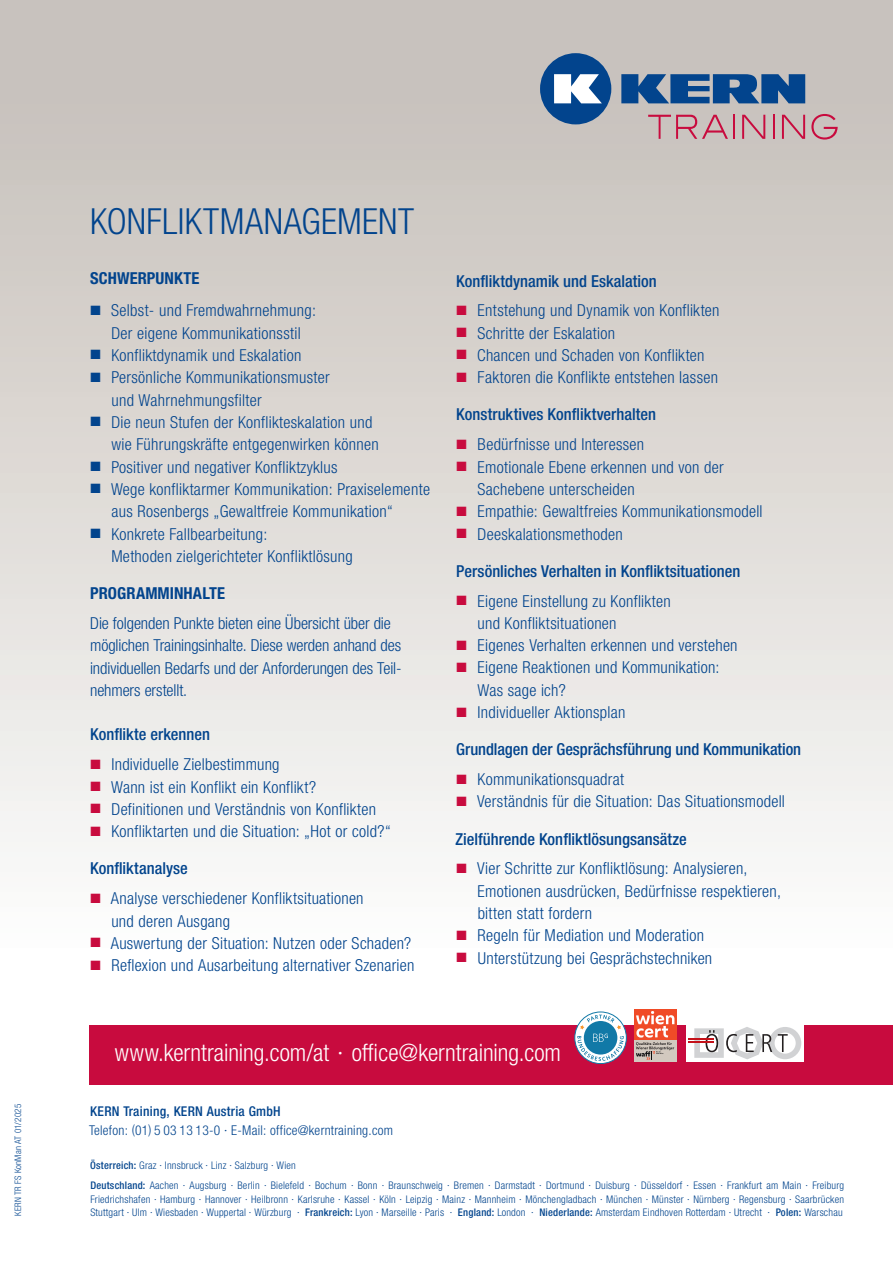
<style>
.page{position:relative;width:893px;height:1263px;background:#fff}
.page>*{position:absolute;margin:0;border:0;box-sizing:border-box;transform-origin:0 0}
.t1{font:300 condensed 36px "Helvetica Neue LTW1 G";letter-spacing:.01em;color:#02448d}
.t2{font:300 condensed 24px "Helvetica Neue LTW1 G";color:#fff}
.t3{font:300 condensed 16.5px/22.4px "Helvetica Neue LTW1 G";letter-spacing:.015em;color:#02448d}
.t4{font:500 condensed 16.5px "Helvetica Neue LTW1 G";color:#02448d}
.t5{font:300 condensed 16.5px/22.4px "Helvetica Neue LTW1 G";letter-spacing:-.005em;color:#02448d}
.t6{font:700 condensed 16.5px "Helvetica Neue LTW1 G";letter-spacing:.005em;color:#02448d}
.t7{font:300 condensed 13.5px "Helvetica Neue LTW1 G";letter-spacing:.02em;color:#02448d}
.t8{font:500 condensed 13.5px "Helvetica Neue LTW1 G";letter-spacing:.02em;color:#02448d}
.t9{font:300 condensed 10.5px/20.2px "Helvetica Neue LTW1 G";letter-spacing:.02em;color:#02448d}
.t10{font:300 condensed 9px "Helvetica Neue LTW1 G";letter-spacing:.03em;color:#02448d}
.s1{color:#c80b3e}
.s2{font-weight:500}
</style>
<div class="page">
<div style="left:0;top:0;width:893px;height:1263px;background:linear-gradient(to bottom,#c5bfb9,#fff)"></div>
<svg style="left:648px;top:115px;width:80px;height:24px;background:#c99ea5"></svg>
<hr style="left:733px;top:115px;width:2px;height:24px;background:#c80b3e">
<svg style="left:742px;top:115px;width:23px;height:24px"></svg>
<hr style="left:773px;top:115px;width:2px;height:24px;background:#c80b3e">
<svg style="left:782px;top:115px;width:23px;height:24px"></svg>
<svg style="left:811px;top:114px;width:27px;height:26px"></svg>
<svg style="left:621px;top:74px;width:184px;height:29px;background:#2d5f97"></svg>
<svg style="left:540px;top:53px;width:71px;height:71px"></svg>
<div style="left:89px;top:1025px;width:804px;height:59px;background:#c80b3e"></div>
<div style="left:686px;top:1023px;width:118px;height:38px;background:#fff"></div>
<svg style="left:694px;top:1027px;width:107px;height:32px"></svg>
<hr style="left:689px;top:1038px;width:25px;height:2px;background:#c4121a">
<hr style="left:689px;top:1041px;width:25px;height:2px;background:#c4121a">
<svg style="left:575px;top:1012px;width:51px;height:51px"></svg>
<div style="left:575px;top:1012px;width:52px;height:52px;border:1px solid #1179a7;border-radius:50%"></div>
<svg style="left:577px;top:1015px;width:47px;height:46px"></svg>
<div style="left:634px;top:1040px;width:43px;height:21px;background:#d2c9bf"></div>
<div style="left:634px;top:1009px;width:43px;height:31px;background:#f04b27"></div>
<svg style="left:636px;top:1011px;width:38px;height:49px"></svg>
<p class="t10" style="left:13px;top:1216px;width:113px;rotate:-90deg">KERN TR FS KonMan AT 01/2025</p>
<h1 class="t1" style="left:90px;top:201px;width:325px">KONFLIKTMANAGEMENT</h1>
<p class="t6" style="left:90px;top:269px;width:111px">SCHWERPUNKTE</p>
<p class="t3" style="left:90px;top:299px;width:227px;text-align:center">■ Selbst- und Fremdwahrnehmung:<br>Der eigene Kommunikationsstil</p>
<p class="t3" style="left:90px;top:344px;width:212px">■ Konfliktdynamik und Eskalation</p>
<p class="t3" style="left:111px;top:366px;width:220px;text-indent:-21px">■ Persönliche Kommunikationsmuster und Wahrnehmungsfilter</p>
<p class="t3" style="left:111px;top:411px;width:269px;text-indent:-21px">■ Die neun Stufen der Konflikteskalation und wie Führungskräfte entgegenwirken können</p>
<p class="t3" style="left:90px;top:456px;width:249px">■ Positiver und negativer Konfliktzyklus</p>
<p class="t3" style="left:111px;top:478px;width:320px;text-indent:-21px">■ Wege konfliktarmer Kommunikation: Praxiselemente aus Rosenbergs „Gewaltfreie Kommunikation“</p>
<p class="t3" style="left:111px;top:523px;width:243px;text-indent:-21px">■ Konkrete Fallbearbeitung:<br>Methoden zielgerichteter Konfliktlösung</p>
<p class="t6" style="left:90px;top:583px;width:136px">PROGRAMMINHALTE</p>
<p class="t5" style="left:90px;top:612px;width:313px">Die folgenden Punkte bieten eine Übersicht über die möglichen Trainingsinhalte. Diese werden anhand des individuellen Bedarfs und der Anforderungen des Teil&shy;nehmers erstellt.</p>
<p class="t4" style="left:90px;top:725px;width:121px">Konflikte erkennen</p>
<p class="t3" style="left:90px;top:753px;width:191px"><span class="s1">■</span> Individuelle Zielbestimmung</p>
<p class="t3" style="left:90px;top:776px;width:227px"><span class="s1">■</span> Wann ist ein Konflikt ein Konflikt?</p>
<p class="t3" style="left:90px;top:798px;width:287px"><span class="s1">■</span> Definitionen und Verständnis von Konflikten</p>
<p class="t3" style="left:90px;top:820px;width:302px"><span class="s1">■</span> Konfliktarten und die Situation: „Hot or cold?“</p>
<p class="t4" style="left:90px;top:859px;width:99px">Konfliktanalyse</p>
<p class="t3" style="left:111px;top:887px;width:254px;text-indent:-21px"><span class="s1">■</span> Analyse verschiedener Konfliktsituationen und deren Ausgang</p>
<p class="t3" style="left:90px;top:932px;width:322px"><span class="s1">■</span> Auswertung der Situation: Nutzen oder Schaden?</p>
<p class="t3" style="left:90px;top:954px;width:326px"><span class="s1">■</span> Reflexion und Ausarbeitung alternativer Szenarien</p>
<p class="t4" style="left:456px;top:271px;width:202px">Konfliktdynamik und Eskalation</p>
<p class="t3" style="left:457px;top:299px;width:264px"><span class="s1">■</span> Entstehung und Dynamik von Konflikten</p>
<p class="t3" style="left:457px;top:322px;width:160px"><span class="s1">■</span> Schritte der Eskalation</p>
<p class="t3" style="left:457px;top:344px;width:249px"><span class="s1">■</span> Chancen und Schaden von Konflikten</p>
<p class="t3" style="left:457px;top:366px;width:263px"><span class="s1">■</span> Faktoren die Konflikte entstehen lassen</p>
<p class="t4" style="left:456px;top:405px;width:201px">Konstruktives Konfliktverhalten</p>
<p class="t3" style="left:457px;top:433px;width:189px"><span class="s1">■</span> Bedürfnisse und Interessen</p>
<p class="t3" style="left:477px;top:456px;width:248px;text-indent:-21px"><span class="s1">■</span> Emotionale Ebene erkennen und von der<br>Sachebene unterscheiden</p>
<p class="t3" style="left:457px;top:500px;width:307px"><span class="s1">■</span> Empathie: Gewaltfreies Kommunikationsmodell</p>
<p class="t3" style="left:457px;top:523px;width:168px"><span class="s1">■</span> Deeskalationsmethoden</p>
<p class="t4" style="left:456px;top:561px;width:285px">Persönliches Verhalten in Konfliktsituationen</p>
<p class="t3" style="left:478px;top:590px;width:195px;text-indent:-21px"><span class="s1">■</span> Eigene Einstellung zu Konflikten und Konfliktsituationen</p>
<p class="t3" style="left:457px;top:634px;width:282px"><span class="s1">■</span> Eigenes Verhalten erkennen und verstehen</p>
<p class="t3" style="left:477px;top:657px;width:244px;text-indent:-21px"><span class="s1">■</span> Eigene Reaktionen und Kommunikation:<br>Was sage ich?</p>
<p class="t3" style="left:457px;top:701px;width:170px"><span class="s1">■</span> Individueller Aktionsplan</p>
<p class="t4" style="left:456px;top:739px;width:347px">Grundlagen der Gesprächsführung und Kommunikation</p>
<p class="t3" style="left:457px;top:768px;width:169px"><span class="s1">■</span> Kommunikationsquadrat</p>
<p class="t3" style="left:457px;top:790px;width:330px"><span class="s1">■</span> Verständnis für die Situation: Das Situationsmodell</p>
<p class="t4" style="left:455px;top:829px;width:233px">Zielführende Konfliktlösungsansätze</p>
<p class="t3" style="left:478px;top:857px;width:305px;text-indent:-21px"><span class="s1">■</span> Vier Schritte zur Konfliktlösung: Analysieren,<br>Emotionen ausdrücken, Bedürfnisse respektieren, bitten statt fordern</p>
<p class="t3" style="left:457px;top:924px;width:249px"><span class="s1">■</span> Regeln für Mediation und Moderation</p>
<p class="t3" style="left:457px;top:947px;width:257px"><span class="s1">■</span> Unterstützung bei Gesprächstechniken</p>
<h2 class="t2" style="left:115px;top:1039px;width:448px">www.kerntraining.com/at · office@kerntraining.com</h2>
<p class="t8" style="left:90px;top:1103px;width:192px">KERN Training, KERN Austria GmbH</p>
<p class="t7" style="left:89px;top:1122px;width:306px">Telefon: (01) 5 03 13 13-0 · E-Mail: office@kerntraining.com</p>
<p class="t9" style="left:90px;top:1155px;width:755px"><span class="s2">Österreich:</span> Graz · Innsbruck · Linz · Salzburg · Wien<br><span class="s2">Deutschland:</span> Aachen · Augsburg · Berlin · Bielefeld · Bochum · Bonn · Braunschweig · Bremen · Darmstadt · Dortmund · Duisburg · Düsseldorf · Essen · Frankfurt am Main · Freiburg</p>
<p class="t9" style="left:90px;top:1192px;width:755px;line-height:13.5px">Friedrichshafen · Hamburg · Hannover · Heilbronn · Karlsruhe · Kassel · Köln · Leipzig · Mainz · Mannheim · Mönchengladbach · München · Münster · Nürnberg · Regensburg · Saarbrücken<br>Stuttgart · Ulm · Wiesbaden · Wuppertal · Würzburg · <span class="s2">Frankreich:</span> Lyon · Marseille · Paris · -<span class="s2">England:</span> London · <span class="s2">Niederlande:</span> Amsterdam Eindhoven Rotterdam · Utrecht · -<span class="s2">Polen:</span> Warschau</p>
</div>
